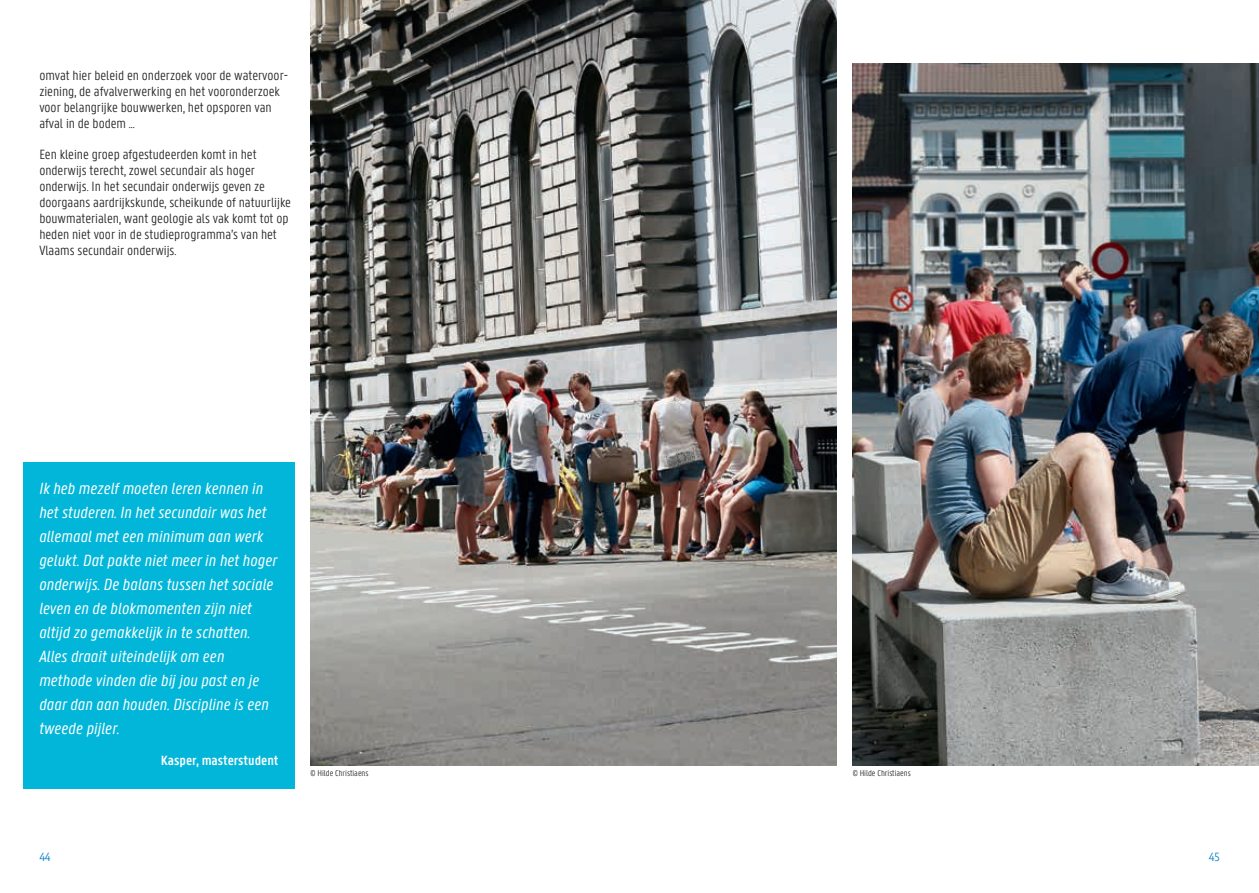
<style>
.page{position:relative;width:1259px;height:893px;background:#fff}
.page>*{position:absolute;margin:0;border:0;box-sizing:border-box;transform-origin:0 0}
.t1{font:italic 17.25px/24px "Panno Text";color:#fff}
.t2{font:300 14.25px/15.9px "Panno Text";color:#231f20}
.t3{font:600 14.25px "Panno Text";color:#fff}
.t4{font:300 12.75px "Panno Text";color:#007ec5}
.t5{font:300 9px "Panno Text";color:#231f20}
</style>
<div class="page">
<img style="left:853px;top:64px;width:406px;height:701px">
<img style="left:310px;top:0;width:527px;height:765px">
<div style="left:23px;top:462px;width:271px;height:327px;background:#02b6d9"></div>
<p class="t2" style="left:39px;top:68px;width:250px">omvat hier beleid en onderzoek voor de watervoor&shy;ziening, de afvalverwerking en het vooronderzoek voor belangrijke bouwwerken, het opsporen van afval in de bodem ...</p>
<p class="t2" style="left:39px;top:147px;width:253px">Een kleine groep afgestudeerden komt in het onderwijs terecht, zowel secundair als hoger onderwijs. In het secundair onderwijs geven ze doorgaans aardrijkskunde, scheikunde of natuurlijke bouwmaterialen, want geologie als vak komt tot op heden niet voor in de studieprogramma’s van het Vlaams secundair onderwijs.</p>
<p class="t1" style="left:39px;top:477px;width:240px">Ik heb mezelf moeten leren kennen in het studeren. In het secundair was het allemaal met een minimum aan werk gelukt. Dat pakte niet meer in het hoger onderwijs. De balans tussen het sociale leven en de blokmomenten zijn niet altijd zo gemakkelijk in te schatten.<br>Alles draait uiteindelijk om een methode vinden die bij jou past en je daar dan aan houden. Discipline is een tweede pijler.</p>
<p class="t3" style="left:161px;top:753px;width:119px">Kasper, masterstudent</p>
<p class="t5" style="left:310px;top:769px;width:60px">© Hilde Christiaens</p>
<p class="t5" style="left:853px;top:769px;width:60px">© Hilde Christiaens</p>
<p class="t4" style="left:39px;top:850px;width:13px">44</p>
<p class="t4" style="left:1208px;top:850px;width:12px">45</p>
</div>
